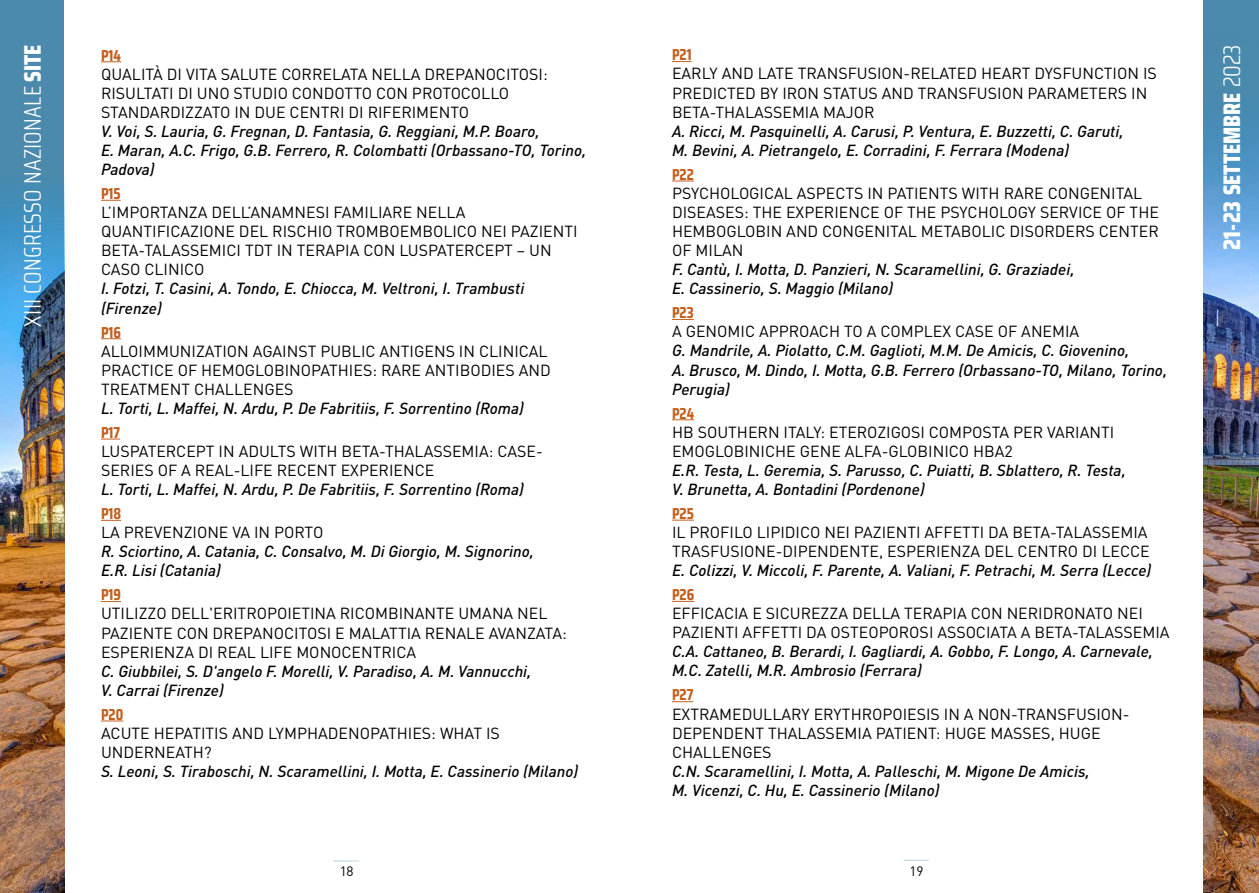
<style>
.page{position:relative;width:1259px;height:893px;background:#fff}
.page>*{position:absolute;margin:0;border:0;box-sizing:border-box;transform-origin:0 0}
.t1{font:300 24px "Saira Condensed";letter-spacing:.01em;color:#fff}
.t2{font:800 24px "Saira Condensed";color:#fff}
.t3{font:15.9px/19px "DIN Pro";color:#000}
.t4{font:italic 500 15.9px/19px "DIN Pro";color:#000}
.t5{font:700 15.9px "Saira Condensed";color:#c35f1d}
.t6{font:13.5px "DIN Pro";color:#000}
.s1{font-weight:800}
.s2{font-weight:300}
</style>
<div class="page">
<div style="left:0;top:0;width:64px;height:893px;background:#4b8aac"></div>
<img style="left:0;top:196px;width:64px;height:697px">
<div style="left:1203px;top:0;width:56px;height:893px;background:#4b8aac"></div>
<img style="left:1203px;top:123px;width:56px;height:770px">
<svg style="left:334px;top:860px;width:25px;height:1px"></svg>
<svg style="left:903px;top:860px;width:26px;height:1px"></svg>
<svg style="left:101px;top:61px;width:20px;height:1px"></svg>
<svg style="left:101px;top:200px;width:20px;height:1px"></svg>
<svg style="left:101px;top:338px;width:20px;height:1px"></svg>
<svg style="left:101px;top:439px;width:19px;height:1px"></svg>
<svg style="left:101px;top:520px;width:20px;height:1px"></svg>
<svg style="left:101px;top:601px;width:20px;height:1px"></svg>
<svg style="left:101px;top:721px;width:22px;height:1px"></svg>
<svg style="left:672px;top:61px;width:19px;height:1px"></svg>
<svg style="left:672px;top:181px;width:22px;height:1px"></svg>
<svg style="left:672px;top:319px;width:21px;height:1px"></svg>
<svg style="left:672px;top:419px;width:22px;height:1px"></svg>
<svg style="left:672px;top:520px;width:22px;height:1px"></svg>
<svg style="left:672px;top:601px;width:22px;height:1px"></svg>
<svg style="left:672px;top:701px;width:21px;height:1px"></svg>
<h1 class="t1" style="left:15px;top:326px;width:284px;rotate:-90deg">XIII CONGRESSO NAZIONALE <span class="s1">SITE</span></h1>
<h1 class="t2" style="left:1213px;top:250px;width:207px;rotate:-90deg">21-23 SETTEMBRE <span class="s2">2023</span></h1>
<p class="t5" style="left:672px;top:43px;width:21px">P21</p>
<p class="t3" style="left:672px;top:63px;width:486px">EARLY AND LATE TRANSFUSION-RELATED HEART DYSFUNCTION IS<br>PREDICTED BY IRON STATUS AND TRANSFUSION PARAMETERS IN<br>BETA-THALASSEMIA MAJOR</p>
<p class="t4" style="left:672px;top:120px;width:453px">A. Ricci, M. Pasquinelli, A. Carusi, P. Ventura, E. Buzzetti, C. Garuti,<br>M. Bevini, A. Pietrangelo, E. Corradini, F. Ferrara (Modena)</p>
<p class="t5" style="left:672px;top:162px;width:23px">P22</p>
<p class="t3" style="left:672px;top:182px;width:488px">PSYCHOLOGICAL ASPECTS IN PATIENTS WITH RARE CONGENITAL DISEASES: THE EXPERIENCE OF THE PSYCHOLOGY SERVICE OF THE HEMBOGLOBIN AND CONGENITAL METABOLIC DISORDERS CENTER OF MILAN</p>
<p class="t4" style="left:672px;top:258px;width:404px">F. Cantù, I. Motta, D. Panzieri, N. Scaramellini, G. Graziadei,<br>E. Cassinerio, S. Maggio (Milano)</p>
<p class="t5" style="left:672px;top:301px;width:23px">P23</p>
<p class="t3" style="left:672px;top:320px;width:409px">A GENOMIC APPROACH TO A COMPLEX CASE OF ANEMIA</p>
<p class="t4" style="left:672px;top:339px;width:497px">G. Mandrile, A. Piolatto, C.M. Gaglioti, M.M. De Amicis, C. Giovenino,<br>A. Brusco, M. Dindo, I. Motta, G.B. Ferrero (Orbassano-TO, Milano, Torino,<br>Perugia)</p>
<p class="t5" style="left:672px;top:401px;width:24px">P24</p>
<p class="t3" style="left:672px;top:421px;width:444px">HB SOUTHERN ITALY: ETEROZIGOSI COMPOSTA PER VARIANTI<br>EMOGLOBINICHE GENE ALFA-GLOBINICO HBA2</p>
<p class="t4" style="left:672px;top:459px;width:455px">E.R. Testa, L. Geremia, S. Parusso, C. Puiatti, B. Sblattero, R. Testa,<br>V. Brunetta, A. Bontadini (Pordenone)</p>
<p class="t5" style="left:672px;top:501px;width:23px">P25</p>
<p class="t3" style="left:672px;top:521px;width:479px">IL PROFILO LIPIDICO NEI PAZIENTI AFFETTI DA BETA-TALASSEMIA<br>TRASFUSIONE-DIPENDENTE, ESPERIENZA DEL CENTRO DI LECCE</p>
<p class="t4" style="left:672px;top:559px;width:481px">E. Colizzi, V. Miccoli, F. Parente, A. Valiani, F. Petrachi, M. Serra (Lecce)</p>
<p class="t5" style="left:672px;top:582px;width:24px">P26</p>
<p class="t3" style="left:672px;top:602px;width:499px">EFFICACIA E SICUREZZA DELLA TERAPIA CON NERIDRONATO NEI<br>PAZIENTI AFFETTI DA OSTEOPOROSI ASSOCIATA A BETA-TALASSEMIA</p>
<p class="t4" style="left:672px;top:640px;width:482px">C.A. Cattaneo, B. Berardi, I. Gagliardi, A. Gobbo, F. Longo, A. Carnevale,<br>M.C. Zatelli, M.R. Ambrosio (Ferrara)</p>
<p class="t5" style="left:672px;top:683px;width:23px">P27</p>
<p class="t3" style="left:672px;top:703px;width:459px">EXTRAMEDULLARY ERYTHROPOIESIS IN A NON-TRANSFUSION-<br>DEPENDENT THALASSEMIA PATIENT: HUGE MASSES, HUGE<br>CHALLENGES</p>
<p class="t4" style="left:672px;top:760px;width:419px">C.N. Scaramellini, I. Motta, A. Palleschi, M. Migone De Amicis,<br>M. Vicenzi, C. Hu, E. Cassinerio (Milano)</p>
<p class="t5" style="left:101px;top:43px;width:21px">P14</p>
<p class="t3" style="left:101px;top:63px;width:448px">QUALITÀ DI VITA SALUTE CORRELATA NELLA DREPANOCITOSI:<br>RISULTATI DI UNO STUDIO CONDOTTO CON PROTOCOLLO<br>STANDARDIZZATO IN DUE CENTRI DI RIFERIMENTO</p>
<p class="t4" style="left:101px;top:120px;width:487px">V. Voi, S. Lauria, G. Fregnan, D. Fantasia, G. Reggiani, M.P. Boaro,<br>E. Maran, A.C. Frigo, G.B. Ferrero, R. Colombatti (Orbassano-TO, Torino,<br>Padova)</p>
<p class="t5" style="left:101px;top:181px;width:21px">P15</p>
<p class="t3" style="left:101px;top:201px;width:478px">L’IMPORTANZA DELL’ANAMNESI FAMILIARE NELLA QUANTIFICAZIONE DEL RISCHIO TROMBOEMBOLICO NEI PAZIENTI BETA-TALASSEMICI TDT IN TERAPIA CON LUSPATERCEPT – UN CASO CLINICO</p>
<p class="t4" style="left:101px;top:277px;width:425px">I. Fotzi, T. Casini, A. Tondo, E. Chiocca, M. Veltroni, I. Trambusti (Firenze)</p>
<p class="t5" style="left:101px;top:320px;width:22px">P16</p>
<p class="t3" style="left:101px;top:340px;width:451px">ALLOIMMUNIZATION AGAINST PUBLIC ANTIGENS IN CLINICAL<br>PRACTICE OF HEMOGLOBINOPATHIES: RARE ANTIBODIES AND<br>TREATMENT CHALLENGES</p>
<p class="t4" style="left:101px;top:397px;width:424px">L. Torti, L. Maffei, N. Ardu, P. De Fabritiis, F. Sorrentino (Roma)</p>
<p class="t5" style="left:101px;top:420px;width:21px">P17</p>
<p class="t3" style="left:101px;top:440px;width:443px">LUSPATERCEPT IN ADULTS WITH BETA-THALASSEMIA: CASE-<br>SERIES OF A REAL-LIFE RECENT EXPERIENCE</p>
<p class="t4" style="left:101px;top:478px;width:424px">L. Torti, L. Maffei, N. Ardu, P. De Fabritiis, F. Sorrentino (Roma)</p>
<p class="t5" style="left:101px;top:501px;width:22px">P18</p>
<p class="t3" style="left:101px;top:521px;width:224px">LA PREVENZIONE VA IN PORTO</p>
<p class="t4" style="left:101px;top:540px;width:434px">R. Sciortino, A. Catania, C. Consalvo, M. Di Giorgio, M. Signorino,<br>E.R. Lisi (Catania)</p>
<p class="t5" style="left:101px;top:583px;width:22px">P19</p>
<p class="t3" style="left:101px;top:603px;width:467px">UTILIZZO DELL'ERITROPOIETINA RICOMBINANTE UMANA NEL<br>PAZIENTE CON DREPANOCITOSI E MALATTIA RENALE AVANZATA:<br>ESPERIENZA DI REAL LIFE MONOCENTRICA</p>
<p class="t4" style="left:101px;top:660px;width:432px">C. Giubbilei, S. D'angelo F. Morelli, V. Paradiso, A. M. Vannucchi,<br>V. Carrai (Firenze)</p>
<p class="t5" style="left:101px;top:702px;width:24px">P20</p>
<p class="t3" style="left:101px;top:722px;width:400px">ACUTE HEPATITIS AND LYMPHADENOPATHIES: WHAT IS<br>UNDERNEATH?</p>
<p class="t4" style="left:101px;top:760px;width:479px">S. Leoni, S. Tiraboschi, N. Scaramellini, I. Motta, E. Cassinerio (Milano)</p>
<p class="t6" style="left:340px;top:860px;width:15px">18</p>
<p class="t6" style="left:909px;top:860px;width:15px">19</p>
</div>
